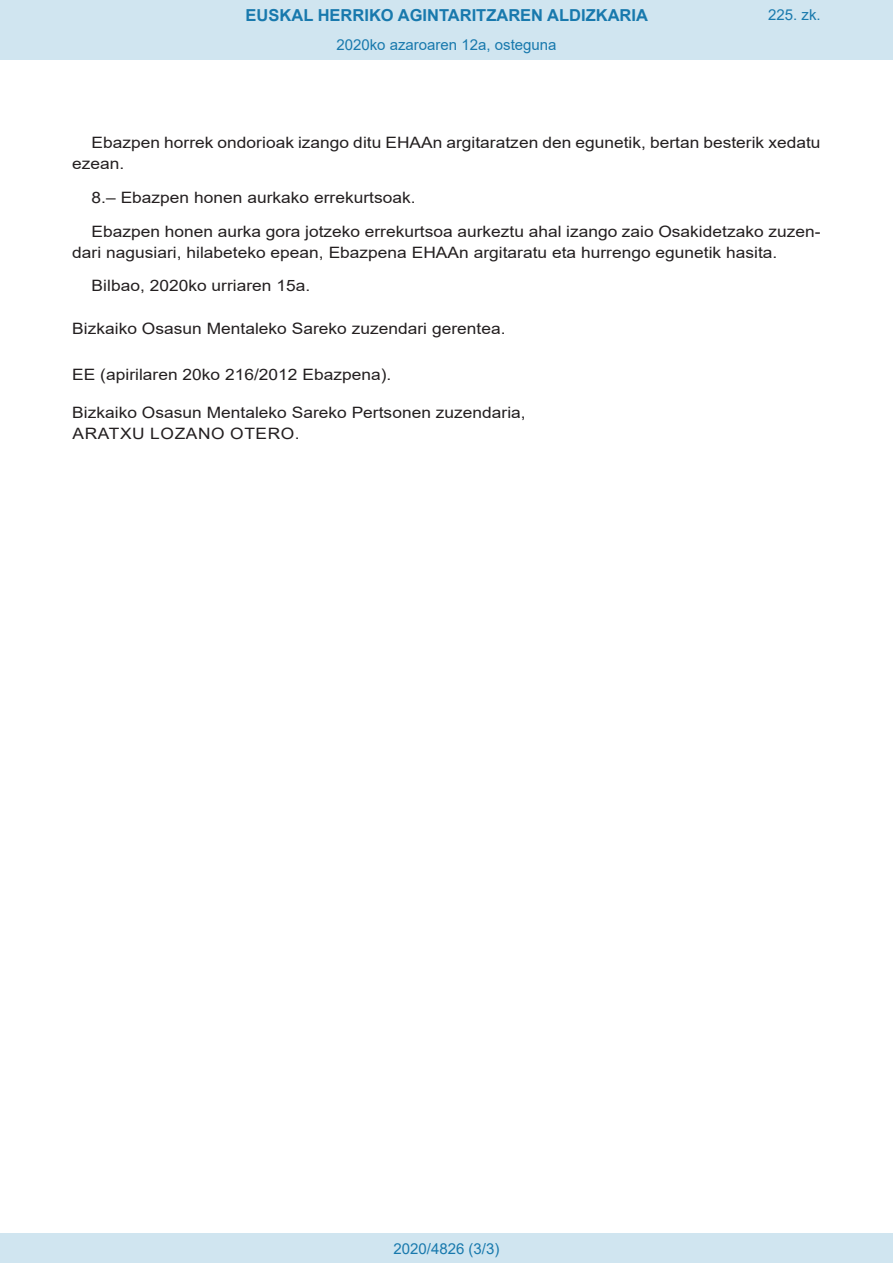
<style>
.page{position:relative;width:893px;height:1263px;background:#fff}
.page>*{position:absolute;margin:0;border:0;box-sizing:border-box;transform-origin:0 0}
.t1{font:700 16.5px "Arial";color:#1879ad}
.BOPVDetalle{font:15.6px/21px "Arial";color:#231f20;scale:1.11 1}
.BOPVDisposicionTitul{font:15.6px "Arial";color:#231f20;scale:1.11 1}
.BOPVFirmaPuesto{font:15.6px "Arial";color:#231f20;scale:1.11 1}
.BOPVFirmaLugFec{font:15.6px "Arial";color:#231f20;scale:1.11 1}
.BOPVFirmaNombre{font:15.6px "Arial";letter-spacing:.035em;color:#231f20;scale:1.11 1}
.Paginacion_Centro{font:15px "Arial";color:#1879ad}
</style>
<div class="page">
<div style="left:0;top:0;width:893px;height:60px;background:#d0e5f0"></div>
<div style="left:0;top:1233px;width:893px;height:30px;background:#d0e5f0"></div>
<p class="t1" style="left:246px;top:3px;width:404px">EUSKAL HERRIKO AGINTARITZAREN ALDIZKARIA</p>
<p class="Paginacion_Centro" style="left:336px;top:35px;width:222px">2020ko azaroaren 12a, osteguna</p>
<p class="Paginacion_Centro" style="left:768px;top:5px;width:54px">225. zk.</p>
<p class="BOPVDetalle" style="left:72px;top:132px;width:676px;text-indent:19px">Ebazpen horrek ondorioak izango ditu EHAAn argitaratzen den egunetik, bertan besterik xedatu ezean.</p>
<p class="BOPVDetalle" style="left:92px;top:187px;width:293px">8.– Ebazpen honen aurkako errekurtsoak.</p>
<p class="BOPVDetalle" style="left:72px;top:221px;width:676px;text-indent:19px">Ebazpen honen aurka gora jotzeko errekurtsoa aurkeztu ahal izango zaio Osakidetzako zuzen&shy;dari nagusiari, hilabeteko epean, Ebazpena EHAAn argitaratu eta hurrengo egunetik hasita.</p>
<p class="BOPVFirmaLugFec" style="left:92px;top:275px;width:198px">Bilbao, 2020ko urriaren 15a.</p>
<p class="BOPVDisposicionTitul" style="left:72px;top:317px;width:392px">Bizkaiko Osasun Mentaleko Sareko zuzendari gerentea.</p>
<p class="BOPVDisposicionTitul" style="left:72px;top:364px;width:289px">EE (apirilaren 20ko 216/2012 Ebazpena).</p>
<p class="BOPVFirmaPuesto" style="left:72px;top:402px;width:410px">Bizkaiko Osasun Mentaleko Sareko Pertsonen zuzendaria,</p>
<p class="BOPVFirmaNombre" style="left:73px;top:423px;width:206px">ARATXU LOZANO OTERO.</p>
<p class="Paginacion_Centro" style="left:393px;top:1238px;width:107px">2020/4826 (3/3)</p>
</div>
